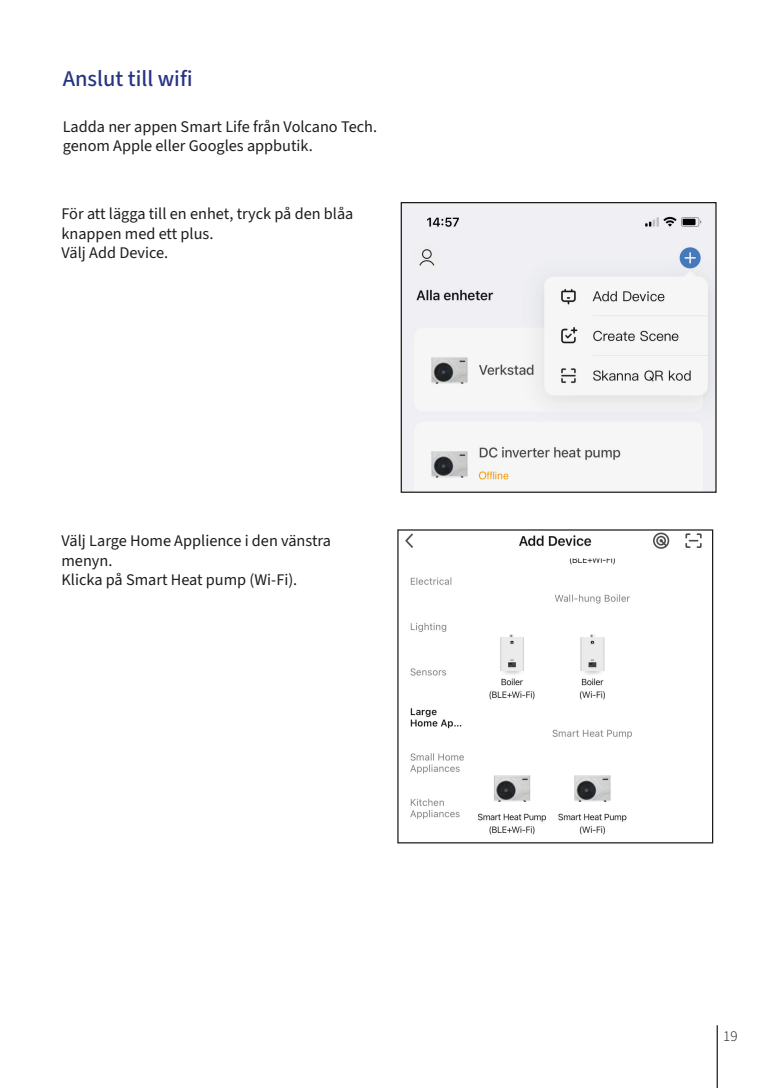
<style>
.page{position:relative;width:780px;height:1088px;background:#fff}
.page>*{position:absolute;margin:0;border:0;box-sizing:border-box;transform-origin:0 0}
.Rubrik_2{font:500 22.5px "Source Sans 3";color:#283583}
.Brödtext{font:16.25px/19.5px "Source Sans 3";color:#1d1d1b}
.t1{font:300 15px "Source Sans 3";color:#1d1d1b}
</style>
<div class="page">
<hr style="left:716px;top:1025px;width:1px;height:63px;background:#1d1d1b">
<img style="left:402px;top:204px;width:312px;height:287px">
<div style="left:400px;top:202px;width:316px;height:291px;border:1px solid #1d1d1b"></div>
<img style="left:405px;top:532px;width:297px;height:303px">
<div style="left:397px;top:529px;width:316px;height:314px;border:1px solid #1d1d1b"></div>
<p class="Rubrik_2" style="left:63px;top:64px;width:131px">Anslut till wifi</p>
<p class="Brödtext" style="left:63px;top:117px;width:316px">Ladda ner appen Smart Life från Volcano Tech. genom Apple eller Googles appbutik.</p>
<p class="Brödtext" style="left:61px;top:204px;width:293px">För att lägga till en enhet, tryck på den blåa knappen med ett plus.</p>
<p class="Brödtext" style="left:61px;top:243px;width:108px">Välj Add Device.</p>
<p class="Brödtext" style="left:61px;top:531px;width:271px">Välj Large Home Applience i den vänstra menyn.</p>
<p class="Brödtext" style="left:61px;top:570px;width:237px">Klicka på Smart Heat pump (Wi-Fi).</p>
<p class="t1" style="left:723px;top:1026px;width:16px">19</p>
</div>
